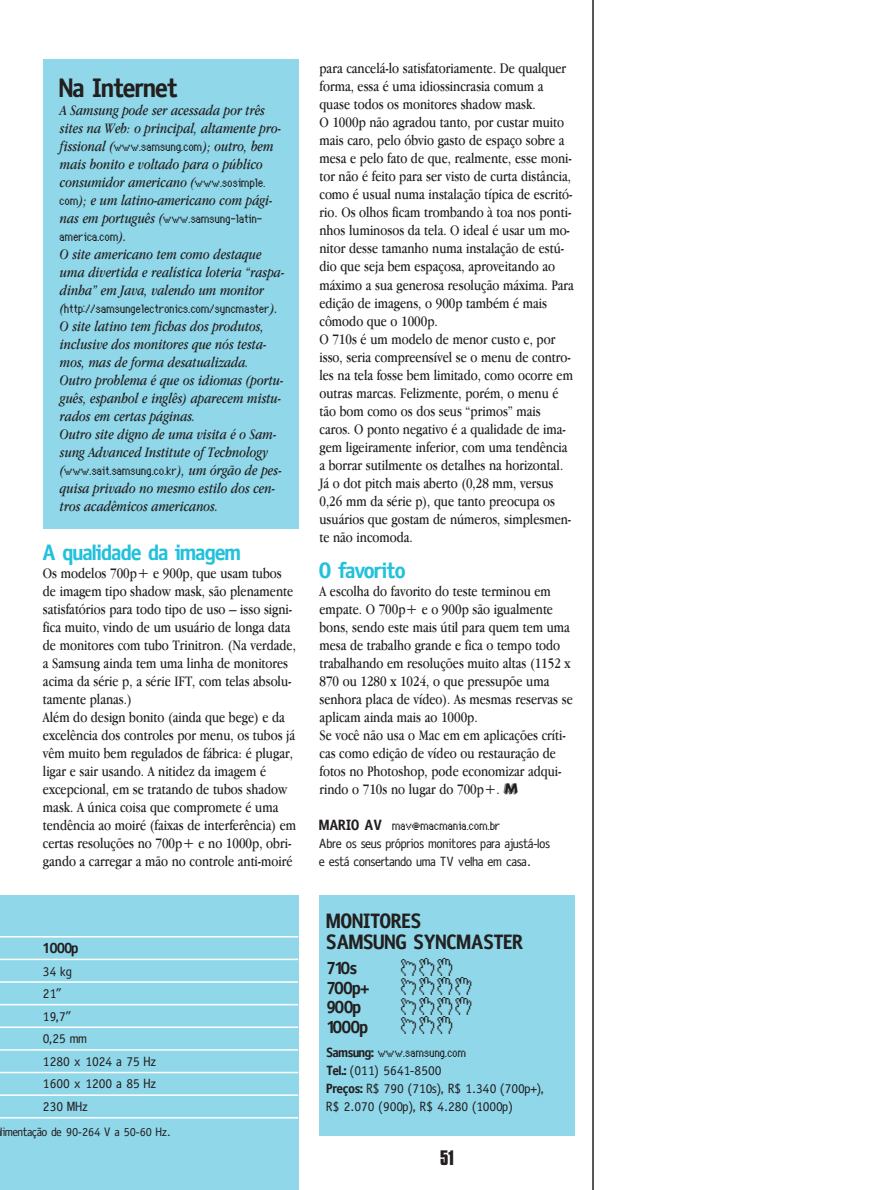
<style>
.page{position:relative;width:893px;height:1190px;background:#fff}
.page>*{position:absolute;margin:0;border:0;box-sizing:border-box;transform-origin:0 0}
.t1{font:700 27px "Oficina";color:#231f1f}
.t2{font:27px "Macmania Garamond Normal";color:#231f1f}
.t3{font:700 22.5px "Oficina";color:#23c1dc}
.t4{font:700 21px/21px "Oficina";letter-spacing:.015em;color:#231f1f}
.t5{font:700 18px/19.5px "Oficina";letter-spacing:.015em;color:#231f1f}
.t6{font:700 18px "Compacta BT";color:#231f1f}
.t7{font:15px/18px "Macmania Garamond Normal";color:#231f1f}
.t8{font:italic 15px/18px "Macmania Garamond Normal";color:#231f1f}
.t9{font:700 15px "Oficina";color:#231f1f}
.t10{font:13.5px/22.5px "Oficina";color:#231f1f}
.t11{font:13.5px/18px "Genoveva";color:#231f1f}
.t12{font:12.3px "Oficina";color:#231f1f}
.s1{font-family:"Genoveva";font-style:normal;font-size:13.5px}
.s2{font-family:"Macmania Garamond Normal";font-style:italic;font-size:15px}
.s3{font-family:"Oficina";font-weight:700;font-size:15px}
.s4{font-family:"Macmania Garamond Normal";font-weight:400;font-size:27px}
.s5{font-family:"Oficina";font-weight:700}
.s6{font-weight:700}
</style>
<div class="page">
<div style="left:319px;top:895px;width:255px;height:240px;background:#8fd7e9"></div>
<hr style="left:592px;top:0;width:1px;height:1190px;background:#231f1f">
<div style="left:0;top:895px;width:298px;height:295px;background:#8fd7e9"></div>
<div style="left:43px;top:60px;width:255px;height:468px;background:#8fd7e9"></div>
<hr style="left:0;top:958px;width:298px;height:2px;background:#fff">
<hr style="left:0;top:936px;width:298px;height:1px;background:#fff">
<hr style="left:0;top:981px;width:298px;height:1px;background:#fff">
<hr style="left:0;top:1003px;width:298px;height:2px;background:#fff">
<hr style="left:0;top:1026px;width:298px;height:2px;background:#fff">
<hr style="left:0;top:1049px;width:298px;height:1px;background:#fff">
<hr style="left:0;top:1071px;width:298px;height:2px;background:#fff">
<hr style="left:0;top:1094px;width:298px;height:1px;background:#fff">
<hr style="left:0;top:1117px;width:298px;height:1px;background:#fff">
<h1 class="t1" style="left:60px;top:78px;width:119px">Na Internet</h1>
<p class="t8" style="left:60px;top:102px;width:223px">A Samsung pode ser acessada por três sites na Web: o principal, altamente pro&shy;fissional (<span class="s1">www.samsung.com</span>); outro, bem mais bonito e voltado para o público consumidor americano (<span class="s1">www.sosimple. com</span>); e um latino-americano com pági-</p>
<p class="t11" style="left:60px;top:209px;width:204px"><span class="s2">nas em português (</span>www.samsung-latin&shy;america.com<span class="s2">).</span></p>
<p class="t8" style="left:60px;top:246px;width:226px">O site americano tem como destaque uma divertida e realística loteria “raspa&shy;dinha” em Java, valendo um monitor</p>
<p class="t11" style="left:60px;top:299px;width:219px"><span class="s2">(</span>http://samsungelectronics.com/syncmaster<span class="s2">).</span></p>
<p class="t8" style="left:60px;top:318px;width:225px">O site latino tem fichas dos produtos, inclusive dos monitores que nós testa&shy;mos, mas de forma desatualizada.<br>Outro problema é que os idiomas (portu&shy;guês, espanhol e inglês) aparecem mistu&shy;rados em certas páginas.<br>Outro site digno de uma visita é o Sam&shy;sung Advanced Institute of Technology</p>
<p class="t11" style="left:60px;top:461px;width:223px"><span class="s2">(</span>www.sait.samsung.co.kr<span class="s2">), um órgão de pes-</span></p>
<p class="t8" style="left:60px;top:480px;width:216px">quisa privado no mesmo estilo dos cen&shy;tros acadêmicos americanos.</p>
<h2 class="t3" style="left:43px;top:544px;width:200px">A qualidade da imagem</h2>
<p class="t7" style="left:43px;top:565px;width:255px">Os modelos 700p+ e 900p, que usam tubos de imagem tipo shadow mask, são plenamente satisfatórios para todo tipo de uso – isso signi&shy;fica muito, vindo de um usuário de longa data de monitores com tubo Trinitron. (Na verdade, a Samsung ainda tem uma linha de monitores acima da série p, a série IFT, com telas absolu&shy;tamente planas.)<br>Além do design bonito (ainda que bege) e da excelência dos controles por menu, os tubos já vêm muito bem regulados de fábrica: é plugar, ligar e sair usando. A nitidez da imagem é excepcional, em se tratando de tubos shadow mask. A única coisa que compromete é uma tendência ao moiré (faixas de interferência) em certas resoluções no 700p+ e no 1000p, obri&shy;gando a carregar a mão no controle anti-moiré</p>
<p class="t9" style="left:43px;top:942px;width:37px">1000p</p>
<p class="t10" style="left:43px;top:961px;width:115px">34 kg<br>21”<br>19,7”<br>0,25 mm<br>1280 x 1024 a 75 Hz<br>1600 x 1200 a 85 Hz<br>230 MHz</p>
<p class="t12" style="left:1px;top:1126px;width:171px">limentação de 90-264 V a 50-60 Hz.</p>
<p class="t7" style="left:319px;top:61px;width:256px">para cancelá-lo satisfatoriamente. De qualquer forma, essa é uma idiossincrasia comum a quase todos os monitores shadow mask.<br>O 1000p não agradou tanto, por custar muito mais caro, pelo óbvio gasto de espaço sobre a mesa e pelo fato de que, realmente, esse moni&shy;tor não é feito para ser visto de curta distância, como é usual numa instalação típica de escritó&shy;rio. Os olhos ficam trombando à toa nos ponti&shy;nhos luminosos da tela. O ideal é usar um mo&shy;nitor desse tamanho numa instalação de estú&shy;dio que seja bem espaçosa, aproveitando ao máximo a sua generosa resolução máxima. Para edição de imagens, o 900p também é mais cômodo que o 1000p.<br>O 710s é um modelo de menor custo e, por isso, seria compreensível se o menu de contro&shy;les na tela fosse bem limitado, como ocorre em outras marcas. Felizmente, porém, o menu é tão bom como os dos seus “primos” mais caros. O ponto negativo é a qualidade de ima&shy;gem ligeiramente inferior, com uma tendência a borrar sutilmente os detalhes na horizontal.<br>Já o dot pitch mais aberto (0,28 mm, versus 0,26 mm da série p), que tanto preocupa os usuários que gostam de números, simplesmen&shy;te não incomoda.</p>
<h2 class="t3" style="left:319px;top:562px;width:88px">O favorito</h2>
<p class="t7" style="left:319px;top:583px;width:255px">A escolha do favorito do teste terminou em empate. O 700p+ e o 900p são igualmente bons, sendo este mais útil para quem tem uma mesa de trabalho grande e fica o tempo todo trabalhando em resoluções muito altas (1152 x 870 ou 1280 x 1024, o que pressupõe uma senhora placa de vídeo). As mesmas reservas se aplicam ainda mais ao 1000p.<br>Se você não usa o Mac em em aplicações críti&shy;cas como edição de vídeo ou restauração de fotos no Photoshop, pode economizar adqui&shy;rindo o 710s no lugar do 700p+. µ</p>
<p class="t11" style="left:319px;top:816px;width:183px"><span class="s3">MARIO AV</span> mav@macmania.com.br</p>
<p class="t10" style="left:319px;top:835px;width:232px;line-height:18px">Abre os seus próprios monitores para ajustá-los e está consertando uma TV velha em casa.</p>
<h3 class="t4" style="left:327px;top:912px;width:198px">MONITORES<br>SAMSUNG SYNCMASTER</h3>
<p class="t5" style="left:327px;top:960px;width:32px">710s</p>
<h1 class="t2" style="left:400px;top:956px;width:56px">¡™£</h1>
<p class="t5" style="left:327px;top:979px;width:148px">700p+ <span class="s4">¡™£¢<br></span>900p</p>
<h1 class="t2" style="left:400px;top:995px;width:75px">¡™£¢</h1>
<p class="t5" style="left:327px;top:1018px;width:129px">1000p <span class="s4">¡™£</span></p>
<p class="t11" style="left:327px;top:1043px;width:141px"><span class="s5">Samsung:</span> www.samsung.com</p>
<p class="t10" style="left:327px;top:1063px;width:219px;line-height:18px"><span class="s6">Tel.:</span> (011) 5641-8500<br><span class="s6">Preços:</span> R$ 790 (710s), R$ 1.340 (700p+),<br>R$ 2.070 (900p), R$ 4.280 (1000p)</p>
<p class="t6" style="left:440px;top:1149px;width:15px">51</p>
</div>
